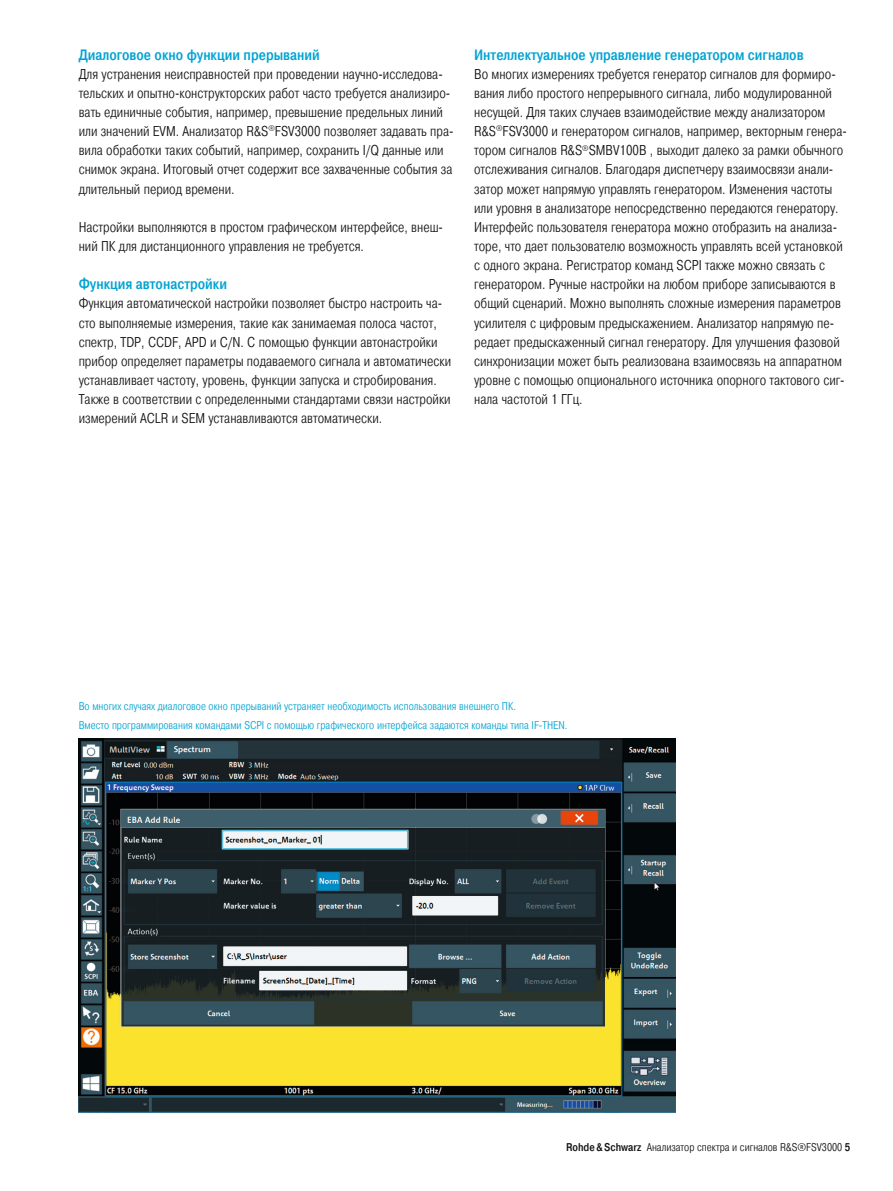
<style>
.page{position:relative;width:893px;height:1191px;background:#fff}
.page>*{position:absolute;margin:0;border:0;box-sizing:border-box;transform-origin:0 0}
.t1{font:500 15px "Pragmatica Cond";color:#00a3d3}
.t2{font:300 14.25px/19.2px "Pragmatica Cond";color:#131413}
.t3{font:300 11.25px/19.2px "Pragmatica Cond";color:#00a3d3}
.t4{font:300 11.25px "Pragmatica Cond";color:#131413}
.s1{font-weight:500}
</style>
<div class="page">
<img style="left:79px;top:739px;width:597px;height:373px">
<p class="t1" style="left:79px;top:46px;width:243px">Диалоговое окно функции прерываний</p>
<p class="t2" style="left:79px;top:64px;width:376px">Для устранения неисправностей при проведении научно-исследова&shy;тельских и опытно-конструкторских работ часто требуется анализиро&shy;вать единичные события, например, превышение предельных линий или значений EVM. Анализатор R&amp;S<sup>®</sup>FSV3000 позволяет задавать пра&shy;вила обработки таких событий, например, сохранить I/Q данные или снимок экрана. Итоговый отчет содержит все захваченные события за длительный период времени.</p>
<p class="t2" style="left:79px;top:217px;width:366px">Настройки выполняются в простом графическом интерфейсе, внеш&shy;ний ПК для дистанционного управления не требуется.</p>
<p class="t1" style="left:79px;top:275px;width:150px">Функция автонастройки</p>
<p class="t2" style="left:79px;top:294px;width:374px">Функция автоматической настройки позволяет быстро настроить ча&shy;сто выполняемые измерения, такие как занимаемая полоса частот, спектр, TDP, CCDF, APD и C/N. С помощью функции автонастройки прибор определяет параметры подаваемого сигнала и автоматически устанавливает частоту, уровень, функции запуска и стробирования.<br>Также в соответствии с определенными стандартами связи настройки измерений ACLR и SEM устанавливаются автоматически.</p>
<p class="t1" style="left:474px;top:46px;width:331px">Интеллектуальное управление генератором сигналов</p>
<p class="t2" style="left:474px;top:64px;width:374px">Во многих измерениях требуется генератор сигналов для формиро&shy;вания либо простого непрерывного сигнала, либо модулированной несущей. Для таких случаев взаимодействие между анализатором R&amp;S<sup>®</sup>FSV3000 и генератором сигналов, например, векторным генера&shy;тором сигналов R&amp;S<sup>®</sup>SMBV100B , выходит далеко за рамки обычного отслеживания сигналов. Благодаря диспетчеру взаимосвязи анали&shy;затор может напрямую управлять генератором. Изменения частоты или уровня в анализаторе непосредственно передаются генератору.<br>Интерфейс пользователя генератора можно отобразить на анализа&shy;торе, что дает пользователю возможность управлять всей установкой с одного экрана. Регистратор команд SCPI также можно связать с генератором. Ручные настройки на любом приборе записываются в общий сценарий. Можно выполнять сложные измерения параметров усилителя с цифровым предыскажением. Анализатор напрямую пе&shy;редает предыскаженный сигнал генератору. Для улучшения фазовой синхронизации может быть реализована взаимосвязь на аппаратном уровне с помощью опционального источника опорного тактового сиг&shy;нала частотой 1 ГГц.</p>
<p class="t3" style="left:79px;top:697px;width:490px">Во многих случаях диалоговое окно прерываний устраняет необходимость использования внешнего ПК.<br>Вместо программирования командами SCPI с помощью графического интерфейса задаются команды типа IF-THEN.</p>
<p class="t4" style="left:566px;top:1140px;width:286px"><span class="s1">Rohde&amp;Schwarz</span> Анализатор спектра и сигналов R&amp;S®FSV3000 <span class="s1">5</span></p>
</div>
